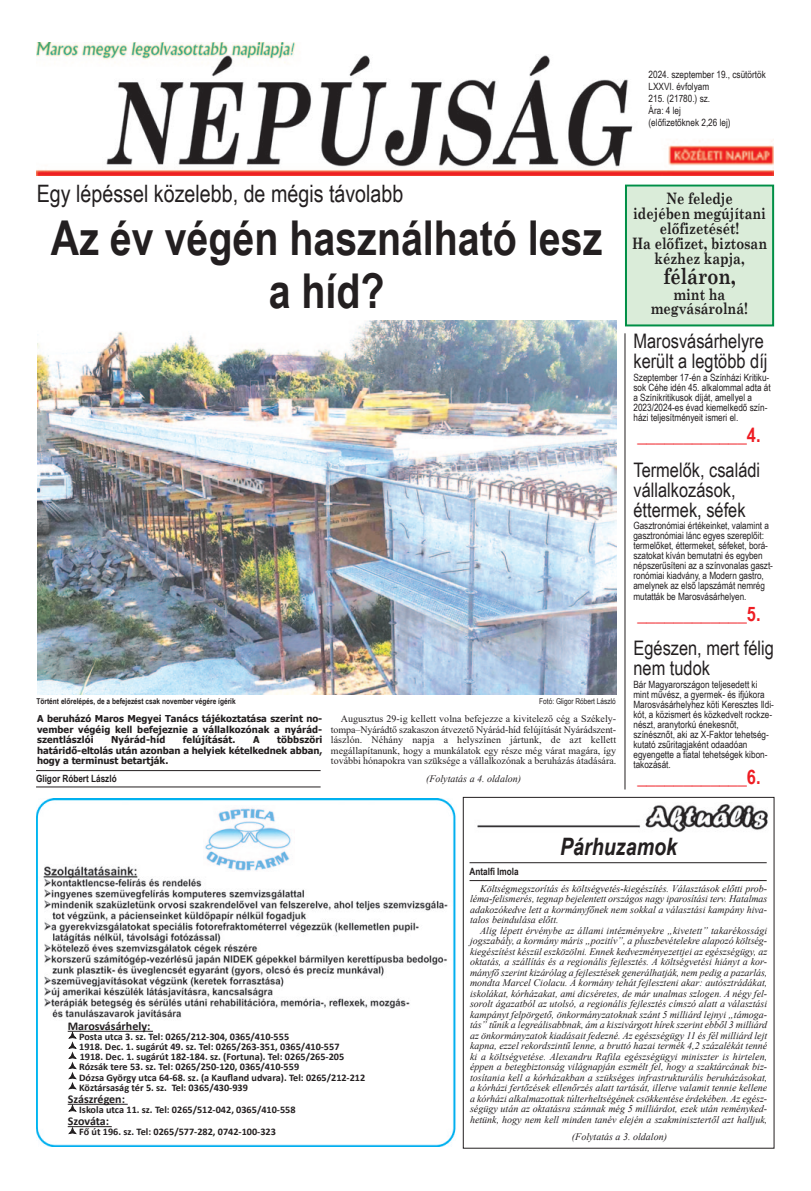
<style>
.page{position:relative;width:811px;height:1191px;background:#fff}
.page>*{position:absolute;margin:0;border:0;box-sizing:border-box;transform-origin:0 0}
.t1{font:700 48px/52.6px "Arial Narrow";color:#231f20;text-align:center}
.t2{font:24px "Arial Narrow";color:#231f20}
.t3{font:italic 700 24px "Arial Narrow";color:#231f20}
.t4{font:700 22.2px "Century Schoolbook";color:#231f20;scale:.81 1}
.t5{font:20px/20px "Arial Narrow";color:#231f20}
.t6{font:700 20px "Arial Narrow";color:#ee1d23}
.t7{font:700 15.8px/13.2px "Century Schoolbook";color:#231f20;text-align:center;scale:.81 1}
.t8{font:700 11.8px "Calibri";color:#231f20}
.t9{font:700 10.1px "Calibri";color:#231f20}
.t10{font:italic 10px/10.5px "Times New Roman";color:#231f20;text-align:justify}
.t11{font:10px/10px "Arial Narrow";color:#231f20}
.t12{font:10px/10.5px "Times New Roman";color:#231f20;text-align:justify}
.t13{font:700 10px "Arial Narrow";color:#231f20}
.t14{font:700 9.5px/10.5px "Tahoma";letter-spacing:.01em;color:#231f20;text-align:justify}
.t15{font:700 8px "Arial Narrow";color:#231f20}
.t16{font:8px "Arial Narrow";color:#231f20}
</style>
<div class="page">
<div style="left:37px;top:43px;width:737px;height:135px;background:linear-gradient(to right,#ee392c,#ee392c)"></div>
<img style="left:37px;top:43px;width:737px;height:132px">
<hr style="left:36px;top:786px;width:285px;height:1px;background:#231f20">
<hr style="left:36px;top:770px;width:285px;height:1px;background:#231f20">
<div style="left:463px;top:797px;width:311px;height:351px;border:1px solid #231f20"></div>
<img style="left:477px;top:804px;width:291px;height:29px">
<img style="left:38px;top:320px;width:578px;height:375px">
<hr style="left:625px;top:333px;width:1px;height:456px;background:#231f20">
<div style="left:627px;top:187px;width:145px;height:137px;background:#daecd9"></div>
<div style="left:625px;top:185px;width:149px;height:141px;border:2px solid #008f46"></div>
<hr style="left:469px;top:880px;width:297px;height:1px;background:#231f20">
<hr style="left:469px;top:862px;width:297px;height:1px;background:#231f20">
<img style="left:37px;top:798px;width:419px;height:348px">
<div style="left:68px;top:1021px;width:359px;height:118px;background:#fff"></div>
<hr style="left:68px;top:1030px;width:85px;height:1px;background:#231f20">
<hr style="left:68px;top:1103px;width:60px;height:1px;background:#231f20">
<hr style="left:68px;top:1126px;width:44px;height:1px;background:#231f20">
<div style="left:204px;top:802px;width:92px;height:69px;background:#fff"></div>
<img style="left:205px;top:808px;width:86px;height:63px">
<p class="t11" style="left:648px;top:70px;width:119px">2024. szeptember 19., csütörtök</p>
<p class="t11" style="left:648px;top:82px;width:62px">LXXVI. évfolyam</p>
<p class="t11" style="left:648px;top:94px;width:63px">215. (21780.) sz.</p>
<p class="t11" style="left:648px;top:106px;width:34px">Ára: 4 lej</p>
<p class="t11" style="left:648px;top:118px;width:84px">(előfizetőknek 2,26 lej)</p>
<p class="t2" style="left:37px;top:180px;width:368px">Egy lépéssel közelebb, de mégis távolabb</p>
<p class="t1" style="left:51px;top:211px;width:553px">Az év végén használható lesz a híd?</p>
<p class="t15" style="left:37px;top:697px;width:201px">Történt előrelépés, de a befejezést csak november végére ígérik</p>
<p class="t16" style="left:539px;top:697px;width:78px">Fotó: Gligor Róbert László</p>
<p class="t14" style="left:37px;top:713px;width:287px">A beruházó Maros Megyei Tanács tájékoztatása szerint no&shy;vember végéig kell befejeznie a vállalkozónak a nyárád&shy;szentlászlói</p>
<p class="t14" style="left:111px;top:734px;width:56px">Nyárád-híd</p>
<p class="t14" style="left:183px;top:734px;width:54px">felújítását.</p>
<p class="t14" style="left:253px;top:734px;width:8px">A</p>
<p class="t14" style="left:37px;top:734px;width:287px;text-indent:240px">többszöri határidő-eltolás után azonban a helyiek kételkednek abban, hogy a terminust betartják.</p>
<p class="t13" style="left:36px;top:772px;width:82px">Gligor Róbert László</p>
<p class="t12" style="left:331px;top:713px;width:287px;text-indent:10px">Augusztus 29-ig kellett volna befejezze a kivitelező cég a Székely&shy;tompa–Nyárádtő szakaszon átvezető Nyárád-híd felújítását Nyárádszent&shy;lászlón. Néhány napja a helyszínen jártunk, de azt kellett megállapítanunk, hogy a munkálatok egy része még várat magára, így további hónapokra van szüksége a vállalkozónak a beruházás átadására.</p>
<p class="t10" style="left:426px;top:773px;width:96px">(Folytatás a 4. oldalon)</p>
<p class="t7" style="left:666px;top:191px;width:83px">Ne feledje</p>
<p class="t7" style="left:633px;top:206px;width:165px">idejében megújítani</p>
<p class="t7" style="left:660px;top:221px;width:99px">előfizetését!</p>
<p class="t7" style="left:632px;top:236px;width:168px">Ha előfizet, biztosan</p>
<p class="t7" style="left:654px;top:251px;width:113px">kézhez kapja,</p>
<p class="t4" style="left:663px;top:263px;width:91px">féláron,</p>
<p class="t7" style="left:651px;top:288px;width:121px">mint ha megvásárolná!</p>
<p class="t5" style="left:633px;top:331px;width:136px">Marosvásárhelyre került a legtöbb díj</p>
<p class="t11" style="left:633px;top:372px;width:139px">Szeptember 17-én a Színházi Kritiku&shy;sok Céhe idén 45. alkalommal adta át a Színikritikusok díját, amellyel a 2023/2024-es évad kiemelkedő szín&shy;házi teljesítményeit ismeri el.</p>
<p class="t6" style="left:637px;top:424px;width:125px">____________4.</p>
<p class="t5" style="left:633px;top:459px;width:128px">Termelők, családi vállalkozások, éttermek, séfek</p>
<p class="t11" style="left:633px;top:521px;width:141px">Gasztronómiai értékeinket, valamint a gasztronómiai lánc egyes szereplőit: termelőket, éttermeket, séfeket, borá&shy;szatokat kíván bemutatni és egyben népszerűsíteni az a színvonalas gaszt&shy;ronómiai kiadvány, a Modern gastro, amelynek az első lapszámát nemrég mutatták be Marosvásárhelyen.</p>
<p class="t6" style="left:637px;top:602px;width:125px">____________5.</p>
<p class="t5" style="left:633px;top:638px;width:142px">Egészen, mert félig nem tudok</p>
<p class="t11" style="left:633px;top:679px;width:142px">Bár Magyarországon teljesedett ki mint művész, a gyermek- és ifjúkora Marosvásárhelyhez köti Keresztes Ildi&shy;kót, a közismert és közkedvelt rockze&shy;nészt, aranytorkú énekesnőt, színésznőt, aki az X-Faktor tehetség&shy;kutató zsűritagjaként odaadóan egyengette a fiatal tehetségek kibon&shy;takozását.</p>
<p class="t6" style="left:637px;top:765px;width:125px">____________6.</p>
<p class="t8" style="left:68px;top:1021px;width:84px">Marosvásárhely:</p>
<p class="t9" style="left:79px;top:1032px;width:211px">Posta utca 3. sz. Tel: 0265/212-304, 0365/410-555</p>
<p class="t9" style="left:79px;top:1042px;width:262px">1918. Dec. 1. sugárút 49. sz. Tel: 0265/263-351, 0365/410-557</p>
<p class="t9" style="left:80px;top:1052px;width:266px">1918. Dec. 1. sugárút 182-184. sz. (Fortuna). Tel: 0265/265-205</p>
<p class="t9" style="left:79px;top:1063px;width:221px">Rózsák tere 53. sz. Tel: 0265/250-120, 0365/410-559</p>
<p class="t9" style="left:79px;top:1073px;width:288px">Dózsa György utca 64-68. sz. (a Kaufland udvara). Tel: 0265/212-212</p>
<p class="t9" style="left:79px;top:1083px;width:170px">Köztársaság tér 5. sz. Tel: 0365/430-939</p>
<p class="t8" style="left:68px;top:1094px;width:59px">Szászrégen:</p>
<p class="t9" style="left:79px;top:1105px;width:218px">Iskola utca 11. sz. Tel: 0265/512-042, 0365/410-558</p>
<p class="t8" style="left:68px;top:1116px;width:43px">Szováta:</p>
<p class="t9" style="left:79px;top:1127px;width:198px">Fő út 196. sz. Tel: 0265/577-282, 0742-100-323</p>
<p class="t3" style="left:560px;top:832px;width:119px">Párhuzamok</p>
<p class="t10" style="left:470px;top:883px;width:299px;text-indent:10px">Költségmegszorítás és költségvetés-kiegészítés. Választások előtti prob&shy;léma-felismerés, tegnap bejelentett országos nagy iparosítási terv. Hatalmas adakozókedve lett a kormányfőnek nem sokkal a választási kampány hiva&shy;talos beindulása előtt.</p>
<p class="t10" style="left:470px;top:925px;width:299px;text-indent:10px">Alig lépett érvénybe az állami intézményekre „kivetett” takarékossági jogszabály, a kormány máris „pozitív”, a pluszbevételekre alapozó költség&shy;kiegészítést készül eszközölni. Ennek kedvezményezettjei az egészségügy, az oktatás, a szállítás és a regionális fejlesztés. A költségvetési hiányt a kor&shy;mányfő szerint kizárólag a fejlesztések generálhatják, nem pedig a pazarlás, mondta Marcel Ciolacu. A kormány tehát fejleszteni akar: autósztrádákat, iskolákat, kórházakat, ami dicséretes, de már unalmas szlogen. A négy fel&shy;sorolt ágazatból az utolsó, a regionális fejlesztés címszó alatt a választási kampányt felpörgető, önkormányzatoknak szánt 5 milliárd lejnyi „támoga&shy;tás” tűnik a legreálisabbnak, ám a kiszivárgott hírek szerint ebből 3 milliárd az önkormányzatok kiadásait fedezné. Az egészségügy 11 és fél milliárd lejt kapna, ezzel rekordszintű lenne, a bruttó hazai termék 4,2 százalékát tenné ki a költségvetése. Alexandru Rafila egészségügyi miniszter is hirtelen, éppen a betegbiztonság világnapján eszmélt fel, hogy a szaktárcának biz&shy;tosítania kell a kórházakban a szükséges infrastrukturális beruházásokat, a kórházi fertőzések ellenőrzés alatt tartását, illetve valamit tennie kellene a kórházi alkalmazottak túlterheltségének csökkentése érdekében. Az egész&shy;ségügy után az oktatásra szánnak még 5 milliárdot, ezek után reményked&shy;hetünk, hogy nem kell minden tanév elején a szakminisztertől azt halljuk,</p>
<p class="t10" style="left:572px;top:1131px;width:96px">(Folytatás a 3. oldalon)</p>
<p class="t13" style="left:469px;top:865px;width:51px">Antalfi Imola</p>
</div>
